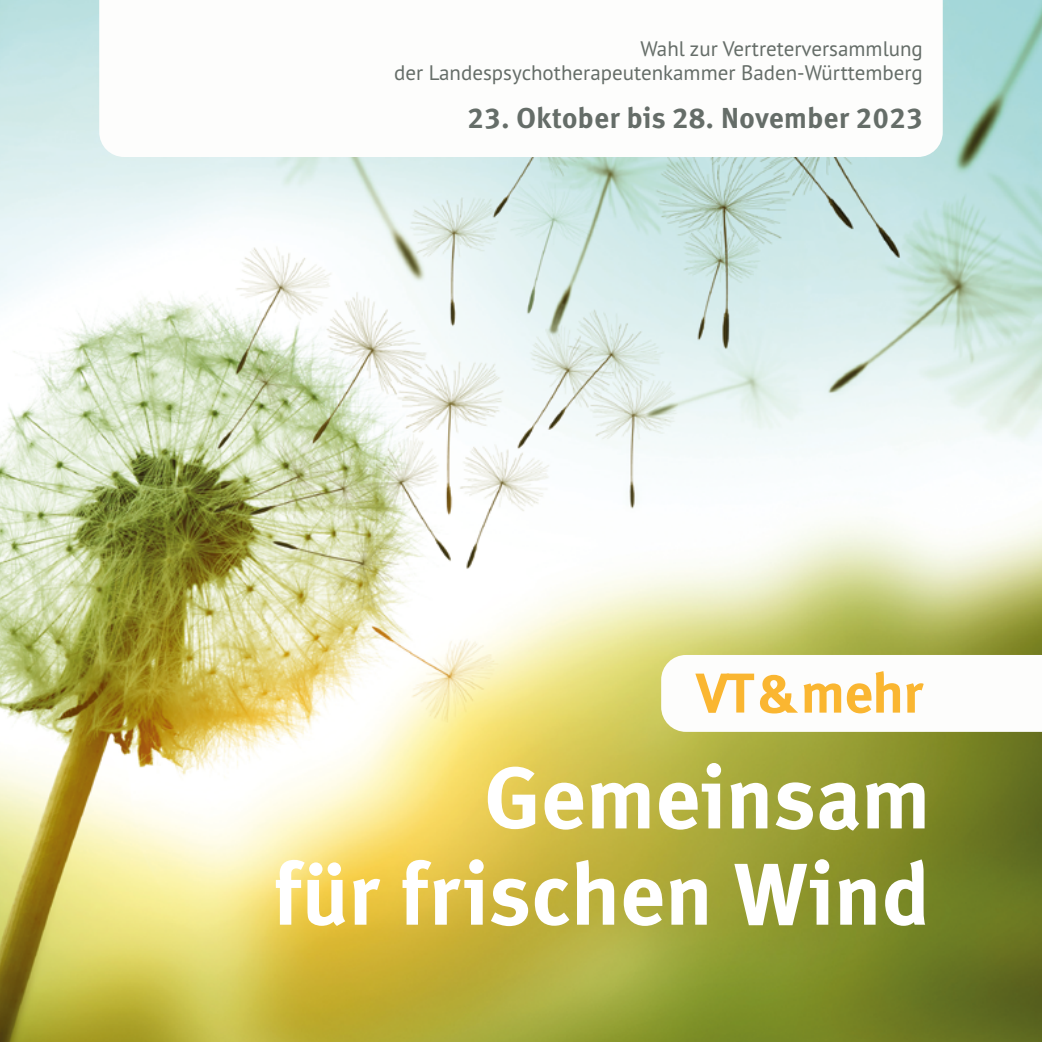
<style>
.page{position:relative;width:1042px;height:1042px;background:#fff}
.page>*{position:absolute;margin:0;border:0;box-sizing:border-box;transform-origin:0 0}
.Headline_Titel_50_55{font:700 87.5px "Meta Correspondence Pro";letter-spacing:-.015em;color:#fff}
.Head_VT_und_mehr{font:700 56px "Meta Correspondence Pro";letter-spacing:-.03em;color:#fab631}
.Datum_Titel_16_5_13{font:700 28.88px "Meta Correspondence Pro";color:#656d68}
.Subhead_Titel_12_14{font:21px "PT Sans Pro";color:#656d68}
.s1{font-size:56.88px}
</style>
<div class="page">
<img style="left:0;top:0;width:1042px;height:1042px">
<svg style="left:661px;top:655px;width:381px;height:77px"></svg>
<svg style="left:99px;top:0;width:844px;height:157px"></svg>
<p class="Subhead_Titel_12_14" style="left:640px;top:35px;width:284px">Wahl zur Vertreterversammlung</p>
<p class="Subhead_Titel_12_14" style="left:394px;top:59px;width:530px">der Landespsychotherapeutenkammer Baden-Württemberg</p>
<p class="Datum_Titel_16_5_13" style="left:467px;top:95px;width:457px">23. Oktober bis 28. November 2023</p>
<p class="Head_VT_und_mehr" style="left:696px;top:649px;width:229px">VT<span class="s1">&amp;</span>mehr</p>
<p class="Headline_Titel_50_55" style="left:483px;top:729px;width:450px">Gemeinsam</p>
<p class="Headline_Titel_50_55" style="left:273px;top:825px;width:660px">für frischen Wind</p>
</div>
